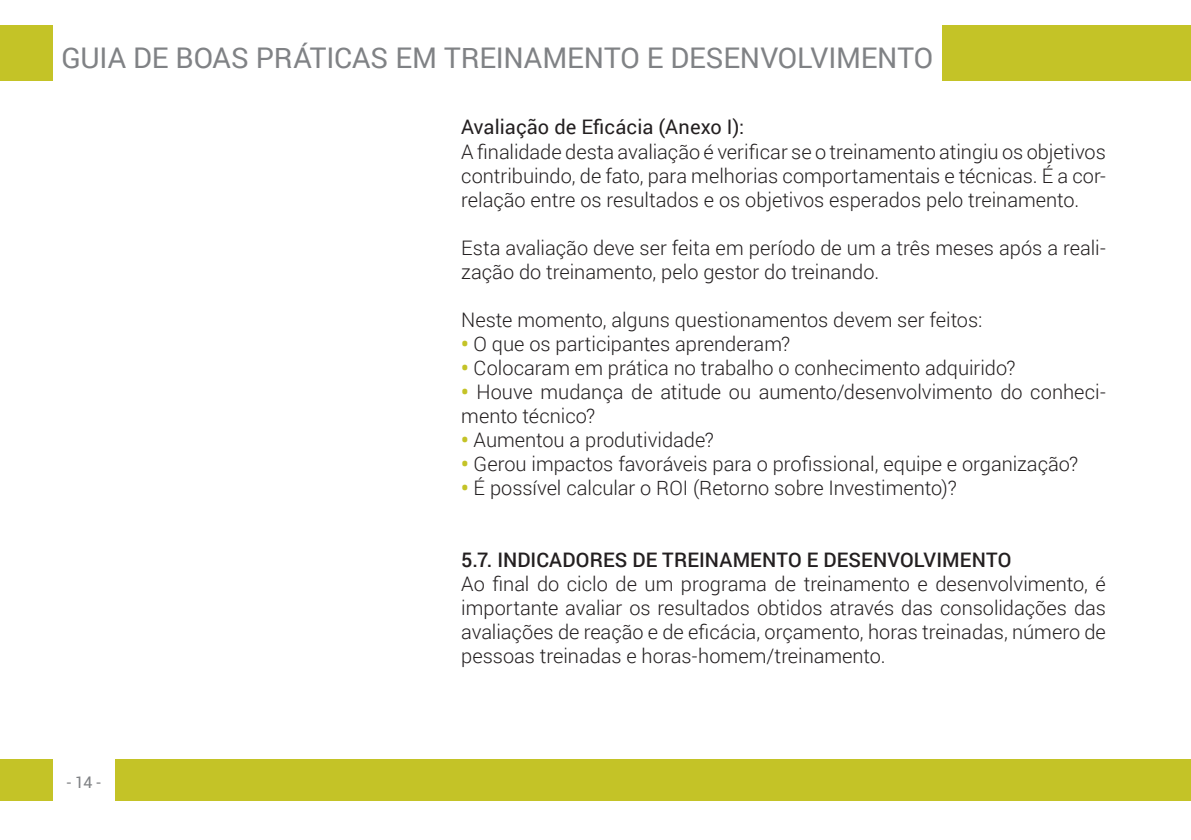
<style>
.page{position:relative;width:1191px;height:840px;background:#fff}
.page>*{position:absolute;margin:0;border:0;box-sizing:border-box;transform-origin:0 0}
.t1{font:28.4px "Roboto";letter-spacing:-.005em;color:#808285}
.t2{font:300 20px/24px "Roboto";color:#231f20;text-align:justify}
.t3{font:500 20px "Roboto";letter-spacing:.005em;color:#231f20}
.t4{font:20px "Roboto";letter-spacing:.005em;color:#231f20}
.t5{font:16px "Roboto";color:#808285}
.s1{font-weight:900;color:#c4c327}
</style>
<div class="page">
<div style="left:115px;top:758px;width:1076px;height:41px;background:#c4c327"></div>
<div style="left:0;top:758px;width:53px;height:41px;background:#c4c327"></div>
<div style="left:942px;top:26px;width:249px;height:55px;background:#c4c327"></div>
<div style="left:0;top:26px;width:53px;height:55px;background:#c4c327"></div>
<h1 class="t1" style="left:62px;top:38px;width:873px">GUIA DE BOAS PRÁTICAS EM TREINAMENTO E DESENVOLVIMENTO</h1>
<p class="t4" style="left:461px;top:113px;width:284px">Avaliação de Eficácia (Anexo I):</p>
<p class="t2" style="left:461px;top:139px;width:646px">A finalidade desta avaliação é verificar se o treinamento atingiu os objetivos contribuindo, de fato, para melhorias comportamentais e técnicas. É a cor&shy;relação entre os resultados e os objetivos esperados pelo treinamento.</p>
<p class="t2" style="left:461px;top:235px;width:646px">Esta avaliação deve ser feita em período de um a três meses após a reali&shy;zação do treinamento, pelo gestor do treinando.</p>
<p class="t2" style="left:461px;top:307px;width:522px">Neste momento, alguns questionamentos devem ser feitos:</p>
<p class="t2" style="left:461px;top:331px;width:331px"><span class="s1">•</span> O que os participantes aprenderam?</p>
<p class="t2" style="left:461px;top:355px;width:556px"><span class="s1">•</span> Colocaram em prática no trabalho o conhecimento adquirido?</p>
<p class="t2" style="left:461px;top:379px;width:646px"><span class="s1">•</span> Houve mudança de atitude ou aumento/desenvolvimento do conheci&shy;mento técnico?</p>
<p class="t2" style="left:461px;top:427px;width:254px"><span class="s1">•</span> Aumentou a produtividade?</p>
<p class="t2" style="left:461px;top:451px;width:618px"><span class="s1">•</span> Gerou impactos favoráveis para o profissional, equipe e organização?</p>
<p class="t2" style="left:461px;top:475px;width:497px"><span class="s1">•</span> É possível calcular o ROI (Retorno sobre Investimento)?</p>
<p class="t5" style="left:67px;top:770px;width:35px">- 14 -</p>
<p class="t3" style="left:461px;top:545px;width:551px">5.7. INDICADORES DE TREINAMENTO E DESENVOLVIMENTO</p>
<p class="t2" style="left:461px;top:571px;width:646px">Ao final do ciclo de um programa de treinamento e desenvolvimento, é importante avaliar os resultados obtidos através das consolidações das avaliações de reação e de eficácia, orçamento, horas treinadas, número de pessoas treinadas e horas-homem/treinamento.</p>
</div>
